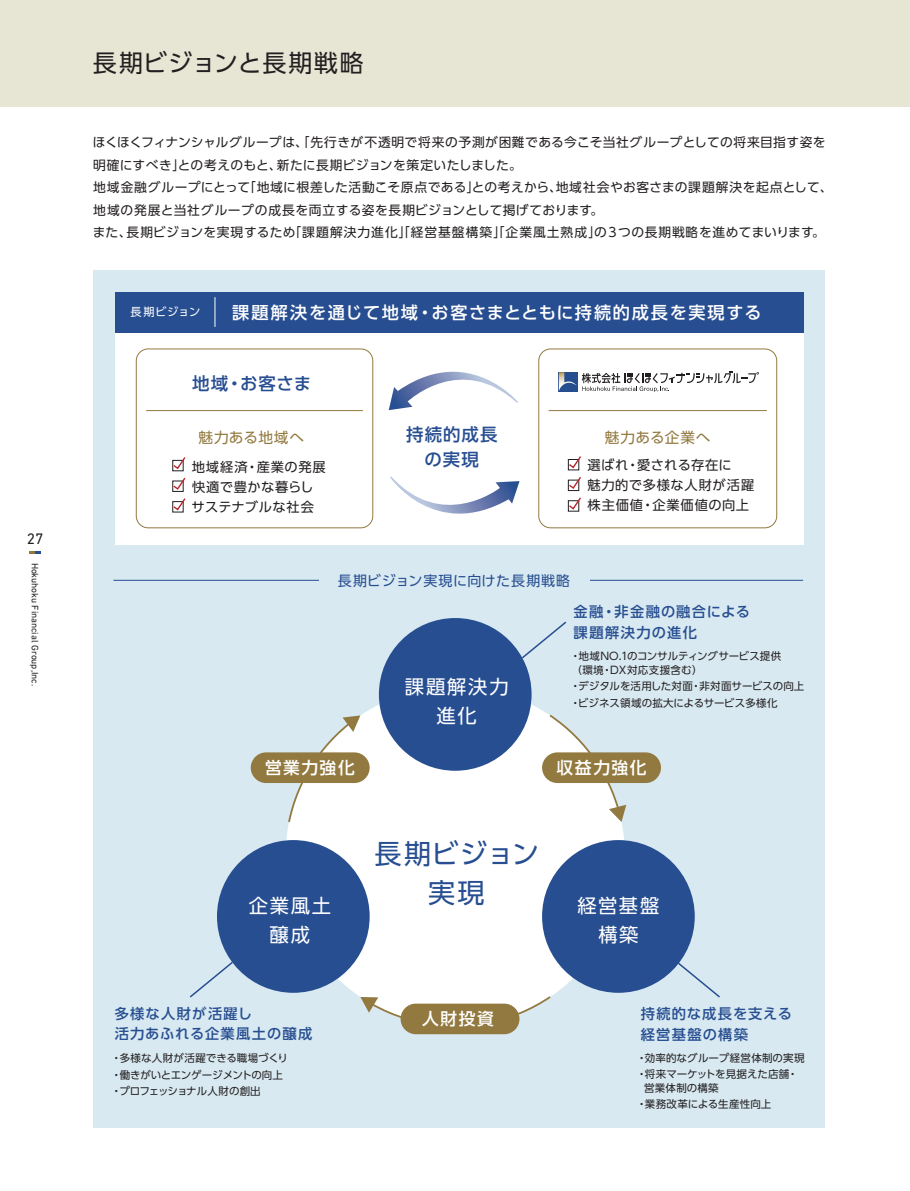
<style>
.page{position:relative;width:910px;height:1191px;background:#fff}
.page>*{position:absolute;margin:0;border:0;box-sizing:border-box;transform-origin:0 0}
.t1{font:27.15px/39.6px "UD Shin Go Pro";letter-spacing:.025em;color:#274e91;text-align:center}
.t2{font:24px "UD Shin Go Pro";letter-spacing:.04em;color:#231f20}
.t3{font:19.35px/28.5px "UD Shin Go Pro";letter-spacing:.09em;color:#fff;text-align:center}
.t4{font:500 17.4px/24.8px "UD Shin Go Pro";letter-spacing:.055em;color:#274e91;text-align:center}
.t5{font:500 17.1px "UD Shin Go Pro";letter-spacing:.095em;color:#fff}
.t6{font:500 16.8px "UD Shin Go Pro";letter-spacing:.1em;color:#fff}
.t7{font:15.45px "DIN Next LT Pro";color:#231f20}
.t8{font:14.7px "UD Shin Go Pro";letter-spacing:.035em;color:#92793f}
.t9{font:500 14.25px/20.2px "UD Shin Go Pro";letter-spacing:.08em;color:#274e91}
.t10{font:13.95px "UD Shin Go Pro";letter-spacing:.055em;color:#274e91}
.t11{font:13.2px/20.2px "UD Shin Go Pro";letter-spacing:.055em;color:#231f20}
.t12{font:12.75px/22.5px "UD Shin Go Pro";letter-spacing:.035em;color:#231f20}
.t13{font:11.1px "UD Shin Go Pro";letter-spacing:.045em;color:#fff}
.t14{font:10.5px/16.5px "UD Shin Go Pro";letter-spacing:.005em;color:#231f20}
.t15{font:9.45px "DIN Next LT Pro";letter-spacing:-.01em;color:#231f20}
</style>
<div class="page">
<div style="left:0;top:0;width:910px;height:106px;background:#e7e5d4"></div>
<div style="left:94px;top:270px;width:731px;height:857px;background:#d8e9f1"></div>
<div style="left:115px;top:332px;width:688px;height:212px;background:#fff"></div>
<div style="left:115px;top:292px;width:688px;height:40px;background:#274e91"></div>
<div style="left:286px;top:686px;width:339px;height:340px;background:#fff;border-radius:50%"></div>
<div style="left:217px;top:840px;width:153px;height:152px;background:#274e91;border-radius:50%"></div>
<div style="left:542px;top:840px;width:153px;height:152px;background:#274e91;border-radius:50%"></div>
<div style="left:379px;top:618px;width:153px;height:152px;background:#274e91;border-radius:50%"></div>
<svg style="left:288px;top:715px;width:72px;height:108px"></svg>
<svg style="left:360px;top:995px;width:193px;height:32px"></svg>
<svg style="left:548px;top:714px;width:78px;height:108px"></svg>
<div style="left:136px;top:348px;width:237px;height:180px;border:1px solid #92793f;border-radius:12px"></div>
<div style="left:538px;top:348px;width:239px;height:180px;border:1px solid #92793f;border-radius:12px"></div>
<hr style="left:146px;top:410px;width:217px;height:1px;background:#92793f">
<hr style="left:549px;top:410px;width:218px;height:1px;background:#92793f">
<svg style="left:559px;top:371px;width:200px;height:21px"></svg>
<svg style="left:389px;top:371px;width:129px;height:39px"></svg>
<svg style="left:390px;top:477px;width:130px;height:37px"></svg>
<div style="left:172px;top:460px;width:12px;height:11px;border:1px solid #231f20"></div>
<svg style="left:172px;top:457px;width:14px;height:13px"></svg>
<div style="left:172px;top:480px;width:12px;height:12px;border:1px solid #231f20"></div>
<svg style="left:172px;top:477px;width:14px;height:14px"></svg>
<svg style="left:172px;top:498px;width:14px;height:13px"></svg>
<div style="left:568px;top:459px;width:11px;height:11px;border:1px solid #231f20"></div>
<svg style="left:567px;top:456px;width:14px;height:13px"></svg>
<div style="left:568px;top:480px;width:11px;height:11px;border:1px solid #231f20"></div>
<svg style="left:567px;top:477px;width:14px;height:13px"></svg>
<div style="left:568px;top:500px;width:11px;height:11px;border:1px solid #231f20"></div>
<svg style="left:567px;top:497px;width:14px;height:13px"></svg>
<div style="left:251px;top:752px;width:119px;height:31px;background:#92793f;border-radius:15px"></div>
<div style="left:542px;top:752px;width:119px;height:31px;background:#92793f;border-radius:15px"></div>
<div style="left:401px;top:1003px;width:118px;height:31px;background:#92793f;border-radius:15px"></div>
<svg style="left:189px;top:960px;width:45px;height:38px"></svg>
<svg style="left:520px;top:621px;width:47px;height:39px"></svg>
<svg style="left:674px;top:959px;width:46px;height:39px"></svg>
<hr style="left:215px;top:297px;width:1px;height:30px;background:#fff">
<hr style="left:113px;top:580px;width:690px;height:1px;background:#274e91">
<div style="left:319px;top:575px;width:271px;height:12px;background:#d8e9f1"></div>
<svg style="left:30px;top:551px;width:10px;height:2px"></svg>
<p class="t7" style="left:27px;top:529px;width:18px">27</p>
<p class="t15" style="left:41px;top:562px;width:125px;rotate:90deg">Hokuhoku Financial Group,Inc.</p>
<h2 class="t2" style="left:93px;top:44px;width:272px">長期ビジョンと長期戦略</h2>
<p class="t12" style="left:93px;top:131px;width:741px">ほくほくフィナンシャルグループは、「先行きが不透明で将来の予測が困難である今こそ当社グループとしての将来目指す姿を明確にすべき」との考えのもと、新たに長期ビジョンを策定いたしました。<br>地域金融グループにとって「地域に根差した活動こそ原点である」との考えから、地域社会やお客さまの課題解決を起点として、地域の発展と当社グループの成長を両立する姿を長期ビジョンとして掲げております。<br>また、長期ビジョンを実現するため「課題解決力進化」「経営基盤構築」「企業風土熟成」の３つの長期戦略を進めてまいります。</p>
<p class="t13" style="left:131px;top:303px;width:71px">長期ビジョン</p>
<h3 class="t5" style="left:232px;top:298px;width:531px">課題解決を通じて地域・お客さまとともに持続的成長を実現する</h3>
<h3 class="t4" style="left:192px;top:370px;width:121px">地域・お客さま</h3>
<p class="t8" style="left:199px;top:425px;width:107px">魅力ある地域へ</p>
<p class="t11" style="left:192px;top:456px;width:136px">地域経済・産業の発展快適で豊かな暮らしサステナブルな社会</p>
<h3 class="t4" style="left:406px;top:422px;width:93px">持続的成長の実現</h3>
<p class="t8" style="left:605px;top:425px;width:107px">魅力ある企業へ</p>
<p class="t11" style="left:587px;top:454px;width:168px">選ばれ・愛される存在に<br>魅力的で多様な人財が活躍株主価値・企業価値の向上</p>
<p class="t10" style="left:338px;top:569px;width:234px">長期ビジョン実現に向けた長期戦略</p>
<h3 class="t3" style="left:405px;top:672px;width:105px">課題解決力進化</h3>
<p class="t9" style="left:574px;top:601px;width:178px">金融・非金融の融合による課題解決力の進化</p>
<p class="t14" style="left:570px;top:649px;width:213px;line-height:13.5px">・地域NO.1のコンサルティングサービス提供（環境・DX対応支援含む）</p>
<p class="t14" style="left:570px;top:677px;width:247px">・デジタルを活用した対面・非対面サービスの向上　・ビジネス領域の拡大によるサービス多様化</p>
<h3 class="t6" style="left:265px;top:754px;width:91px">営業力強化</h3>
<h3 class="t6" style="left:556px;top:754px;width:92px">収益力強化</h3>
<h1 class="t1" style="left:375px;top:833px;width:166px">長期ビジョン実現</h1>
<h3 class="t3" style="left:249px;top:891px;width:84px">企業風土醸成</h3>
<h3 class="t3" style="left:577px;top:891px;width:83px">経営基盤構築</h3>
<p class="t9" style="left:115px;top:1003px;width:199px">多様な人財が活躍し<br>活力あふれる企業風土の醸成</p>
<p class="t14" style="left:111px;top:1049px;width:178px">・多様な人財が活躍できる職場づくり・働きがいとエンゲージメントの向上・プロフェッショナル人財の創出</p>
<h3 class="t6" style="left:422px;top:1005px;width:73px">人財投資</h3>
<p class="t9" style="left:641px;top:1003px;width:153px">持続的な成長を支える経営基盤の構築</p>
<p class="t14" style="left:636px;top:1049px;width:170px">・効率的なグループ経営体制の実現・将来マーケットを見据えた店舗・</p>
<p class="t14" style="left:636px;top:1079px;width:137px;text-indent:8px">営業体制の構築<br>・業務改革による生産性向上</p>
</div>
